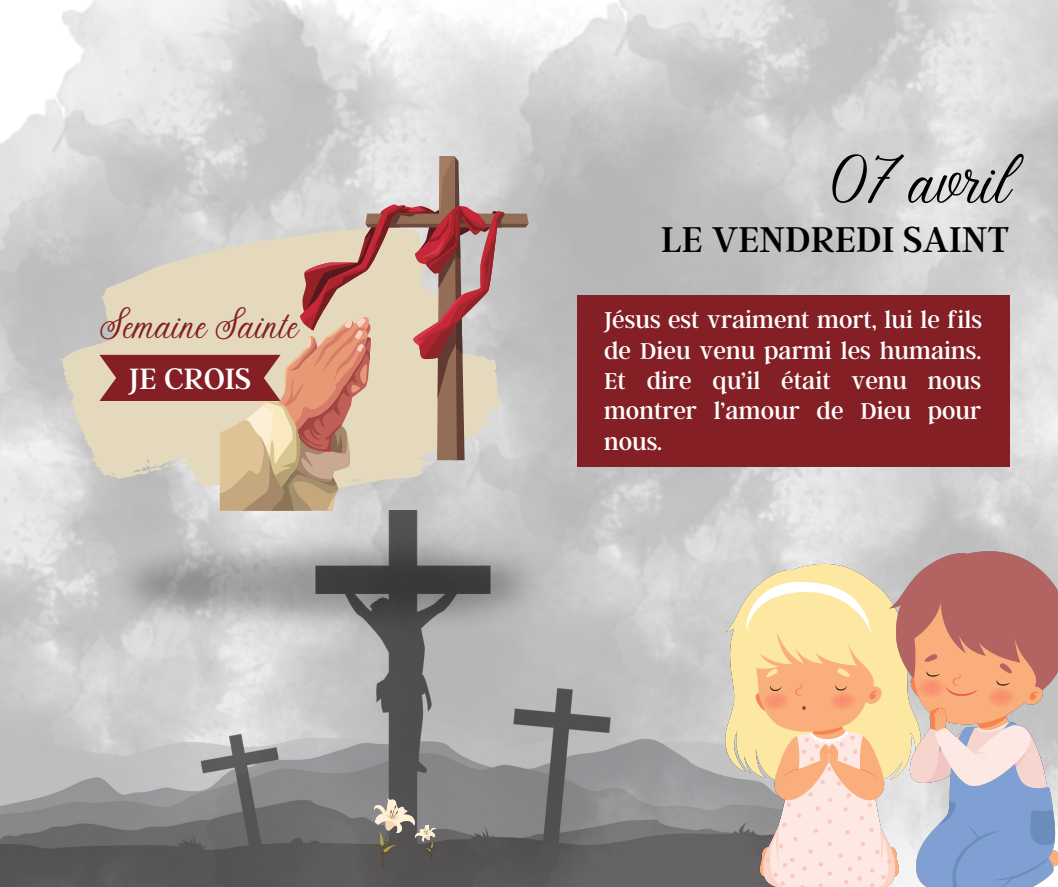
<style>
.page{position:relative;width:1058px;height:887px;background:#fff}
.page>*{position:absolute;margin:0;border:0;box-sizing:border-box;transform-origin:0 0}
.t1{font:69px "Stoic";color:#000}
.t2{font:41.85px "Stoic";color:#842025}
.t3{font:39.9px "Argent CF";color:#000}
.t4{font:32.85px "Argent CF";color:#fff}
.t5{font:25.5px/30.3px "Argent CF";color:#fff;text-align:justify}
</style>
<div class="page">
<img style="left:806px;top:0;width:252px;height:476px">
<img style="left:0;top:0;width:806px;height:511px">
<img style="left:0;top:511px;width:590px;height:375px">
<div style="left:577px;top:295px;width:432px;height:171px;background:#842025"></div>
<img style="left:590px;top:494px;width:139px;height:392px">
<img style="left:729px;top:476px;width:329px;height:410px">
<img style="left:105px;top:527px;width:440px;height:115px">
<svg style="left:60px;top:228px;width:39px;height:270px;background:#cfccc5"></svg>
<svg style="left:99px;top:156px;width:429px;height:354px;background:#ccb4a7"></svg>
<img style="left:374px;top:798px;width:41px;height:72px">
<img style="left:415px;top:824px;width:20px;height:36px">
<h2 class="t2" style="left:99px;top:305px;width:200px">Semaine Sainte</h2>
<p class="t4" style="left:129px;top:357px;width:124px">JE CROIS</p>
<h1 class="t1" style="left:827px;top:147px;width:184px">07 avril</h1>
<h3 class="t3" style="left:661px;top:213px;width:350px">LE VENDREDI SAINT</h3>
<p class="t5" style="left:604px;top:303px;width:379px">Jésus est vraiment mort, lui le fils de Dieu venu parmi les humains.<br>Et dire qu’il était venu nous montrer l’amour de Dieu pour nous.</p>
</div>
